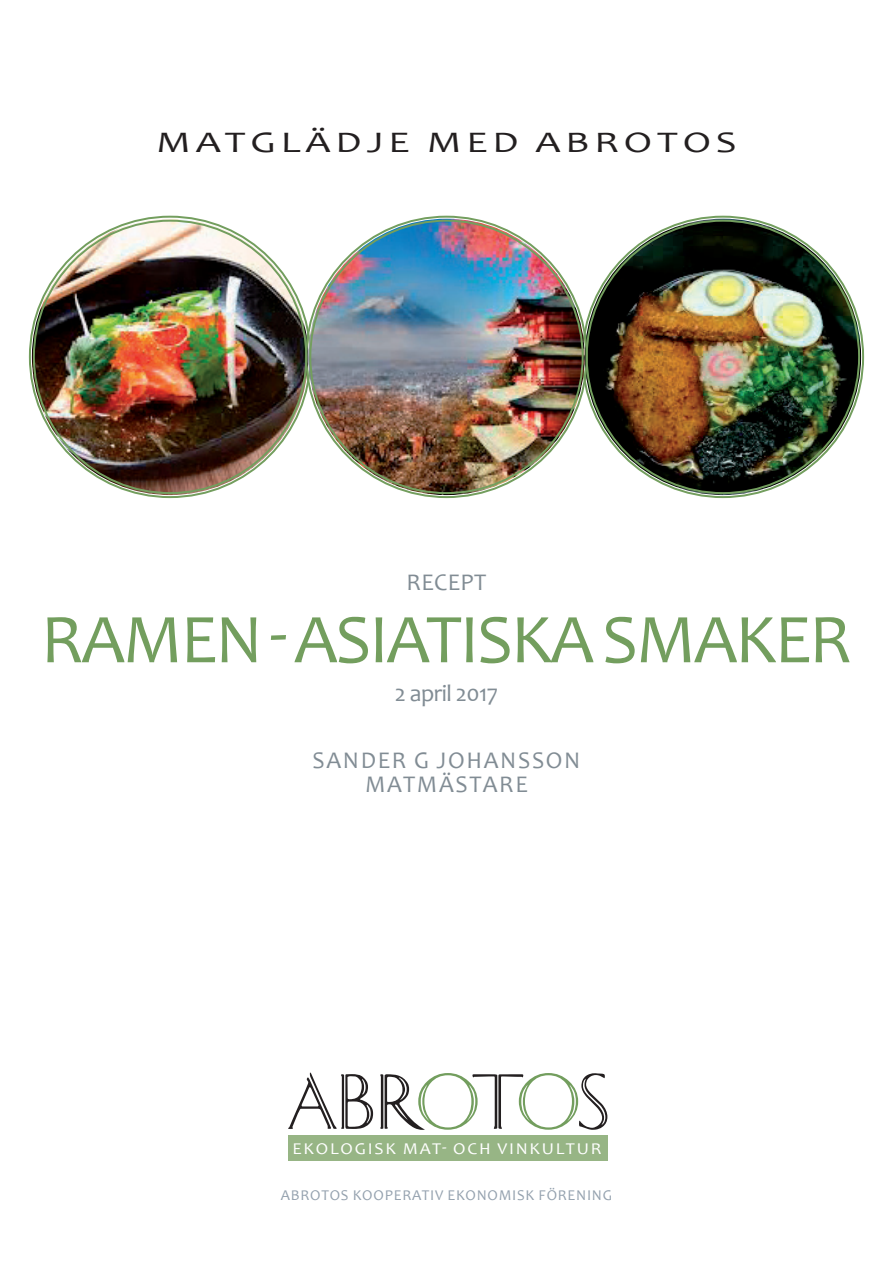
<style>
.page{position:relative;width:893px;height:1263px;background:#fff}
.page>*{position:absolute;margin:0;border:0;box-sizing:border-box;transform-origin:0 0}
.t1{font:77.7px "Caesar";letter-spacing:-.07em;color:#231f20}
.t2{font:70.5px "Candara";letter-spacing:-.03em;color:#739e5e}
.t3{font:30px "Candara";letter-spacing:.12em;color:#231f20;scale:1.36 1}
.t4{font:24px "Candara";letter-spacing:.07em;color:#818c94}
.t5{font:24px "Candara";letter-spacing:-.025em;color:#818c94}
.t6{font:16.5px "Candara";letter-spacing:.1em;color:#fff;scale:1.08 1}
.t7{font:15px "Candara";letter-spacing:.05em;color:#94a1ae}
.s1{color:#739e5e}
</style>
<div class="page">
<div style="left:288px;top:1135px;width:319px;height:26px;background:#97b585"></div>
<img style="left:32px;top:219px;width:276px;height:276px;border-radius:138px">
<img style="left:585px;top:219px;width:276px;height:276px;border-radius:138px">
<img style="left:308px;top:219px;width:277px;height:276px;border-radius:138px">
<h3 class="t3" style="left:156px;top:123px;width:247px">MATGLÄDJE MED</h3>
<h3 class="t3" style="left:536px;top:123px;width:149px">ABROTOS</h3>
<h3 class="t4" style="left:407px;top:567px;width:81px">RECEPT</h3>
<h2 class="t2" style="left:41px;top:595px;width:812px">RAMEN - ASIATISKA SMAKER</h2>
<h3 class="t5" style="left:395px;top:678px;width:105px">2 APRIL 2017</h3>
<h3 class="t4" style="left:313px;top:745px;width:221px">SANDER G JOHANSSO</h3>
<h3 class="t4" style="left:564px;top:745px;width:18px">N</h3>
<h3 class="t4" style="left:365px;top:769px;width:164px">MATMÄSTAR E</h3>
<h1 class="t1" style="left:288px;top:1062px;width:324px">ABR<span class="s1">O</span>T<span class="s1">O</span>S</h1>
<p class="t6" style="left:292px;top:1138px;width:288px">EKOLOGISK MAT- OCH VINKULTUR</p>
<p class="t7" style="left:281px;top:1186px;width:83px">ABROTOS KOO</p>
<p class="t7" style="left:385px;top:1186px;width:229px">PERATIV EKONOMISK FÖRENING</p>
</div>
